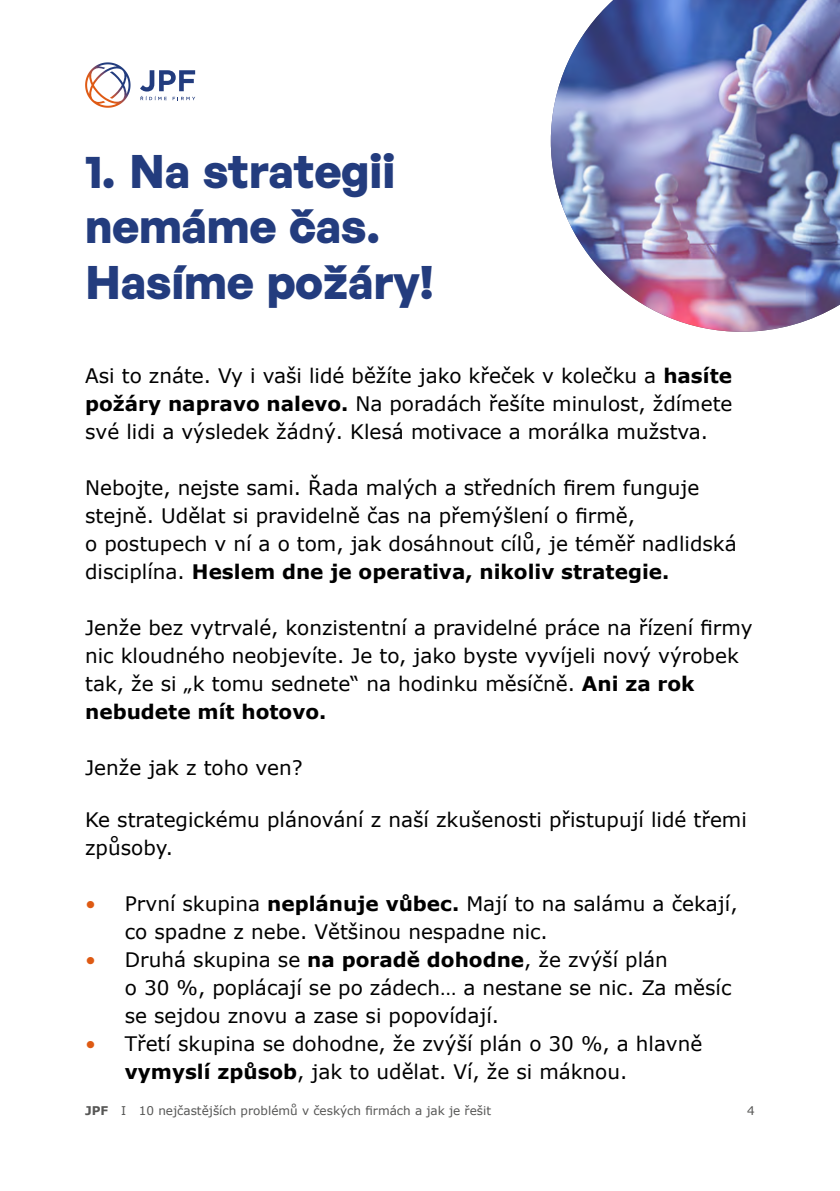
<style>
.page{position:relative;width:840px;height:1191px;background:#fff}
.page>*{position:absolute;margin:0;border:0;box-sizing:border-box;transform-origin:0 0}
.t1{font:700 46px/55.2px "General Sans";color:#233c7e}
.t2{font:20px/28px "Verdana";color:#000}
.t3{font:12px "Verdana";color:#575756}
.s1{font-weight:700}
.s2{color:#de5a13}
</style>
<div class="page">
<svg style="left:140px;top:70px;width:55px;height:30px"></svg>
<svg style="left:85px;top:62px;width:45px;height:46px"></svg>
<img style="left:550px;top:0;width:289px;height:332px">
<h1 class="t1" style="left:85px;top:143px;width:349px">1. Na strategii nemáme čas.<br>Hasíme požáry!</h1>
<p class="t2" style="left:85px;top:362px;width:648px;text-align:justify">Asi to znáte. Vy i vaši lidé běžíte jako křeček v kolečku a <span class="s1">hasíte požáry napravo nalevo.</span> Na poradách řešíte minulost, ždímete své lidi a výsledek žádný. Klesá motivace a morálka mužstva.</p>
<p class="t2" style="left:85px;top:474px;width:652px">Nebojte, nejste sami. Řada malých a středních firem funguje stejně. Udělat si pravidelně čas na přemýšlení o firmě,<br>o postupech v ní a o tom, jak dosáhnout cílů, je téměř nadlidská disciplína. <span class="s1">Heslem dne je operativa, nikoliv strategie.</span></p>
<p class="t2" style="left:85px;top:614px;width:668px">Jenže bez vytrvalé, konzistentní a pravidelné práce na řízení firmy nic kloudného neobjevíte. Je to, jako byste vyvíjeli nový výrobek tak, že si „k tomu sednete“ na hodinku měsíčně. <span class="s1">Ani za rok nebudete mít hotovo.</span></p>
<p class="t2" style="left:85px;top:754px;width:219px">Jenže jak z toho ven?</p>
<p class="t2" style="left:85px;top:806px;width:663px">Ke strategickému plánování z naší zkušenosti přistupují lidé třemi způsoby.</p>
<p class="t2" style="left:125px;top:890px;width:614px;text-indent:-40px"><span class="s2">•</span> První skupina <span class="s1">neplánuje vůbec.</span> Mají to na salámu a čekají, co spadne z nebe. Většinou nespadne nic.</p>
<p class="t2" style="left:125px;top:946px;width:607px;text-indent:-40px"><span class="s2">•</span> Druhá skupina se <span class="s1">na poradě dohodne</span>, že zvýší plán<br>o 30 %, poplácají se po zádech… a nestane se nic. Za měsíc se sejdou znovu a zase si popovídají.</p>
<p class="t2" style="left:125px;top:1030px;width:578px;text-indent:-40px"><span class="s2">•</span> Třetí skupina se dohodne, že zvýší plán o 30 %, a hlavně <span class="s1">vymyslí způsob</span>, jak to udělat. Ví, že si máknou.</p>
<p class="t3" style="left:85px;top:1103px;width:407px"><span class="s1">JPF</span> I 10 nejčastějších problémů v českých firmách a jak je řešit</p>
<p class="t3" style="left:746px;top:1103px;width:9px">4</p>
</div>
